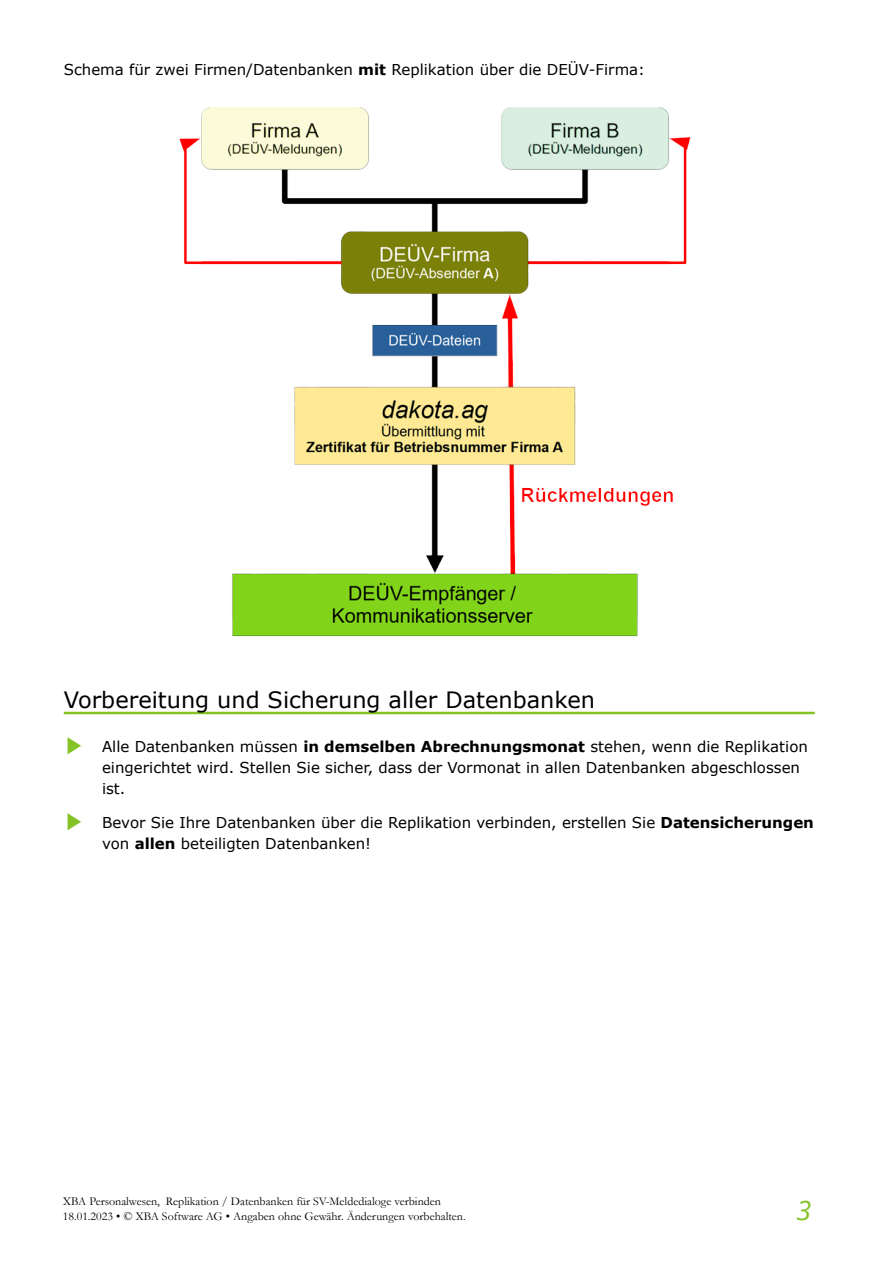
<style>
.page{position:relative;width:893px;height:1263px;background:#fff}
.page>*{position:absolute;margin:0;border:0;box-sizing:border-box;transform-origin:0 0}
.t1{font:italic 27px "Open Sans";color:#84c325}
.t2{font:22.5px "Verdana";color:#000}
.t3{font:15px/21px "Verdana";color:#000}
.t4{font:12px/15px "Garamond";color:#000}
.s1{font-weight:700}
.s2{font-family:"Malgun Gothic";font-size:21px;color:#84c325}
</style>
<div class="page">
<hr style="left:64px;top:712px;width:751px;height:2px;background:#84c325">
<img style="left:179px;top:107px;width:512px;height:529px">
<p class="t3" style="left:64px;top:60px;width:583px">Schema für zwei Firmen/Datenbanken <span class="s1">mit</span> Replikation über die DEÜV-Firma:</p>
<h2 class="t2" style="left:64px;top:691px;width:533px">Vorbereitung und Sicherung aller Datenbanken</h2>
<p class="t3" style="left:102px;top:737px;width:707px;text-indent:-38px"><span class="s2">▶</span> Alle Datenbanken müssen <span class="s1">in demselben Abrechnungsmonat</span> stehen, wenn die Replikation eingerichtet wird. Stellen Sie sicher, dass der Vormonat in allen Datenbanken abgeschlossen ist.</p>
<p class="t3" style="left:102px;top:813px;width:713px;text-indent:-38px"><span class="s2">▶</span> Bevor Sie Ihre Datenbanken über die Replikation verbinden, erstellen Sie <span class="s1">Datensicherungen </span>von <span class="s1">allen</span> beteiligten Datenbanken!</p>
<p class="t4" style="left:63px;top:1195px;width:404px">XBA Personalwesen, Replikation / Datenbanken für SV-Meldedialoge verbinden<br>18.01.2023 • © XBA Software AG • Angaben ohne Gewähr. Änderungen vorbehalten.</p>
<h1 class="t1" style="left:796px;top:1200px;width:16px">3</h1>
</div>
